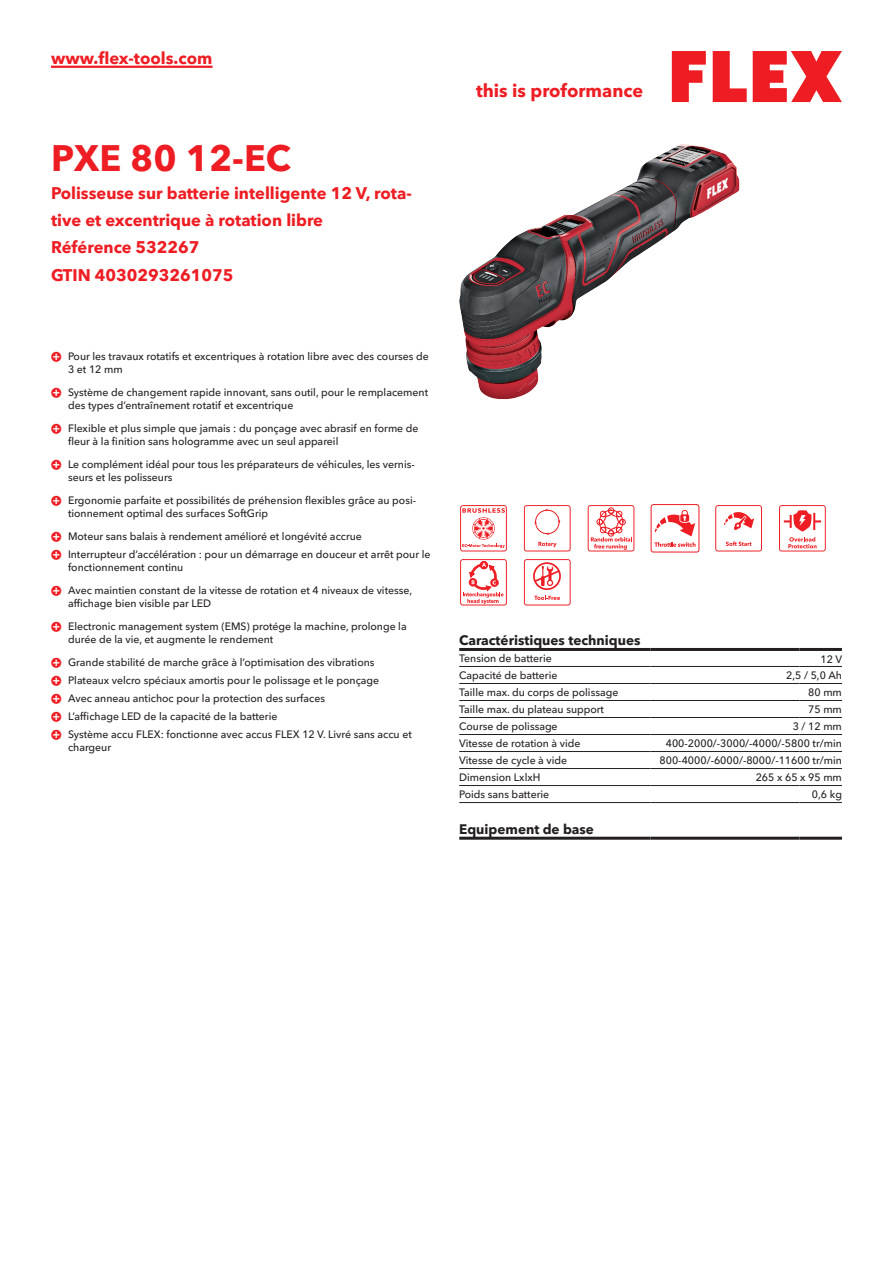
<style>
.page{position:relative;width:893px;height:1263px;background:#fff}
.page>*{position:absolute;margin:0;border:0;box-sizing:border-box;transform-origin:0 0}
.CB_AF_Product-name{font:700 36px "Avenir Next W1 G";color:#ee1d23}
.t1{font:700 18px "Avenir Next W1 G";color:#ee1d23}
.CB_AF_Product-short{font:700 16.5px/27px "Avenir Next W1 G";color:#ee1d23}
.CB_AF_Order-number{font:700 16.5px "Avenir Next W1 G";color:#ee1d23}
.CB_AF_Table-headline{font:700 13.5px "Avenir Next W1 G";color:#231f20}
.CB_AF_Table-specific{font:500 10.5px/12.6px "Avenir Next W1 G";color:#231f20}
</style>
<div class="page">
<svg style="left:672px;top:51px;width:34px;height:51px"></svg>
<svg style="left:713px;top:51px;width:34px;height:51px"></svg>
<svg style="left:753px;top:51px;width:89px;height:51px"></svg>
<hr style="left:51px;top:66px;width:162px;height:2px;background:#ee1d23">
<img style="left:459px;top:144px;width:222px;height:255px">
<hr style="left:459px;top:666px;width:192px;height:1px;background:#231f20">
<hr style="left:651px;top:666px;width:148px;height:1px;background:#231f20">
<hr style="left:799px;top:666px;width:43px;height:1px;background:#231f20">
<hr style="left:459px;top:683px;width:192px;height:1px;background:#231f20">
<hr style="left:651px;top:683px;width:148px;height:1px;background:#231f20">
<hr style="left:799px;top:683px;width:43px;height:1px;background:#231f20">
<hr style="left:459px;top:700px;width:192px;height:1px;background:#231f20">
<hr style="left:651px;top:700px;width:148px;height:1px;background:#231f20">
<hr style="left:799px;top:700px;width:43px;height:1px;background:#231f20">
<hr style="left:459px;top:717px;width:192px;height:1px;background:#231f20">
<hr style="left:651px;top:717px;width:148px;height:1px;background:#231f20">
<hr style="left:799px;top:717px;width:43px;height:1px;background:#231f20">
<hr style="left:459px;top:734px;width:192px;height:1px;background:#231f20">
<hr style="left:651px;top:734px;width:148px;height:1px;background:#231f20">
<hr style="left:799px;top:734px;width:43px;height:1px;background:#231f20">
<hr style="left:459px;top:751px;width:192px;height:1px;background:#231f20">
<hr style="left:651px;top:751px;width:148px;height:1px;background:#231f20">
<hr style="left:799px;top:751px;width:43px;height:1px;background:#231f20">
<hr style="left:459px;top:768px;width:192px;height:1px;background:#231f20">
<hr style="left:651px;top:768px;width:148px;height:1px;background:#231f20">
<hr style="left:799px;top:768px;width:43px;height:1px;background:#231f20">
<hr style="left:459px;top:785px;width:192px;height:1px;background:#231f20">
<hr style="left:651px;top:785px;width:148px;height:1px;background:#231f20">
<hr style="left:799px;top:785px;width:43px;height:1px;background:#231f20">
<hr style="left:459px;top:802px;width:192px;height:1px;background:#231f20">
<hr style="left:651px;top:802px;width:148px;height:1px;background:#231f20">
<hr style="left:799px;top:802px;width:43px;height:1px;background:#231f20">
<hr style="left:459px;top:648px;width:192px;height:3px;background:#231f20">
<hr style="left:651px;top:648px;width:148px;height:3px;background:#231f20">
<hr style="left:799px;top:648px;width:43px;height:3px;background:#231f20">
<hr style="left:459px;top:837px;width:192px;height:3px;background:#231f20">
<hr style="left:651px;top:837px;width:148px;height:3px;background:#231f20">
<hr style="left:799px;top:837px;width:43px;height:3px;background:#231f20">
<svg style="left:460px;top:505px;width:47px;height:46px"></svg>
<svg style="left:524px;top:505px;width:47px;height:46px"></svg>
<svg style="left:588px;top:505px;width:46px;height:46px"></svg>
<svg style="left:651px;top:504px;width:48px;height:48px"></svg>
<svg style="left:715px;top:505px;width:47px;height:46px"></svg>
<svg style="left:779px;top:505px;width:47px;height:46px"></svg>
<svg style="left:460px;top:559px;width:47px;height:46px"></svg>
<svg style="left:524px;top:559px;width:47px;height:46px"></svg>
<h3 class="CB_AF_Product-short" style="left:51px;top:43px;width:163px">www.flex-tools.com</h3>
<p class="CB_AF_Product-name" style="left:51px;top:130px;width:241px">PXE 80 12-EC</p>
<p class="CB_AF_Product-short" style="left:51px;top:178px;width:362px">Polisseuse sur batterie intelligente 12 V, rota&shy;tive et excentrique à rotation libre</p>
<p class="CB_AF_Order-number" style="left:51px;top:234px;width:150px">Référence 532267</p>
<p class="CB_AF_Order-number" style="left:51px;top:262px;width:184px">GTIN 4030293261075</p>
<p class="CB_AF_Table-specific" style="left:68px;top:349px;width:362px">Pour les travaux rotatifs et excentriques à rotation libre avec des courses de<br>3 et 12 mm</p>
<p class="CB_AF_Table-specific" style="left:68px;top:385px;width:362px">Système de changement rapide innovant, sans outil, pour le remplacement des types d’entraînement rotatif et excentrique</p>
<p class="CB_AF_Table-specific" style="left:68px;top:421px;width:352px">Flexible et plus simple que jamais : du ponçage avec abrasif en forme de fleur à la finition sans hologramme avec un seul appareil</p>
<p class="CB_AF_Table-specific" style="left:68px;top:457px;width:348px">Le complément idéal pour tous les préparateurs de véhicules, les vernis&shy;seurs et les polisseurs</p>
<p class="CB_AF_Table-specific" style="left:68px;top:493px;width:350px">Ergonomie parfaite et possibilités de préhension flexibles grâce au posi&shy;tionnement optimal des surfaces SoftGrip</p>
<p class="CB_AF_Table-specific" style="left:68px;top:529px;width:295px">Moteur sans balais à rendement amélioré et longévité accrue</p>
<p class="CB_AF_Table-specific" style="left:68px;top:547px;width:364px">Interrupteur d’accélération : pour un démarrage en douceur et arrêt pour le fonctionnement continu</p>
<p class="CB_AF_Table-specific" style="left:68px;top:583px;width:346px">Avec maintien constant de la vitesse de rotation et 4 niveaux de vitesse, affichage bien visible par LED</p>
<p class="CB_AF_Table-specific" style="left:68px;top:619px;width:340px">Electronic management system (EMS) protége la machine, prolonge la durée de la vie, et augmente le rendement</p>
<p class="CB_AF_Table-specific" style="left:68px;top:655px;width:308px">Grande stabilité de marche grâce à l’optimisation des vibrations</p>
<p class="CB_AF_Table-specific" style="left:68px;top:673px;width:313px">Plateaux velcro spéciaux amortis pour le polissage et le ponçage</p>
<p class="CB_AF_Table-specific" style="left:68px;top:691px;width:258px">Avec anneau antichoc pour la protection des surfaces</p>
<p class="CB_AF_Table-specific" style="left:68px;top:709px;width:211px">L’affichage LED de la capacité de la batterie</p>
<p class="CB_AF_Table-specific" style="left:68px;top:727px;width:345px">Système accu FLEX: fonctionne avec accus FLEX 12 V. Livré sans accu et chargeur</p>
<h2 class="t1" style="left:476px;top:77px;width:169px">this is proformance</h2>
<p class="CB_AF_Table-headline" style="left:459px;top:630px;width:183px">Caractéristiques techniques</p>
<p class="CB_AF_Table-specific" style="left:459px;top:651px;width:94px">Tension de batterie</p>
<p class="CB_AF_Table-specific" style="left:820px;top:652px;width:23px">12 V</p>
<p class="CB_AF_Table-specific" style="left:459px;top:668px;width:100px">Capacité de batterie</p>
<p class="CB_AF_Table-specific" style="left:786px;top:668px;width:57px">2,5 / 5,0 Ah</p>
<p class="CB_AF_Table-specific" style="left:459px;top:685px;width:161px">Taille max. du corps de polissage</p>
<p class="CB_AF_Table-specific" style="left:808px;top:685px;width:35px">80 mm</p>
<p class="CB_AF_Table-specific" style="left:459px;top:702px;width:146px">Taille max. du plateau support</p>
<p class="CB_AF_Table-specific" style="left:808px;top:702px;width:35px">75 mm</p>
<p class="CB_AF_Table-specific" style="left:459px;top:719px;width:100px">Course de polissage</p>
<p class="CB_AF_Table-specific" style="left:793px;top:719px;width:51px">3 / 12 mm</p>
<p class="CB_AF_Table-specific" style="left:459px;top:736px;width:123px">Vitesse de rotation à vide</p>
<p class="CB_AF_Table-specific" style="left:666px;top:736px;width:178px">400-2000/-3000/-4000/-5800 tr/min</p>
<p class="CB_AF_Table-specific" style="left:459px;top:753px;width:110px">Vitesse de cycle à vide</p>
<p class="CB_AF_Table-specific" style="left:660px;top:753px;width:184px">800-4000/-6000/-8000/-11600 tr/min</p>
<p class="CB_AF_Table-specific" style="left:459px;top:770px;width:83px">Dimension LxlxH</p>
<p class="CB_AF_Table-specific" style="left:756px;top:770px;width:88px">265 x 65 x 95 mm</p>
<p class="CB_AF_Table-specific" style="left:459px;top:787px;width:91px">Poids sans batterie</p>
<p class="CB_AF_Table-specific" style="left:812px;top:787px;width:32px">0,6 kg</p>
<p class="CB_AF_Table-headline" style="left:459px;top:818px;width:136px">Equipement de base</p>
</div>
